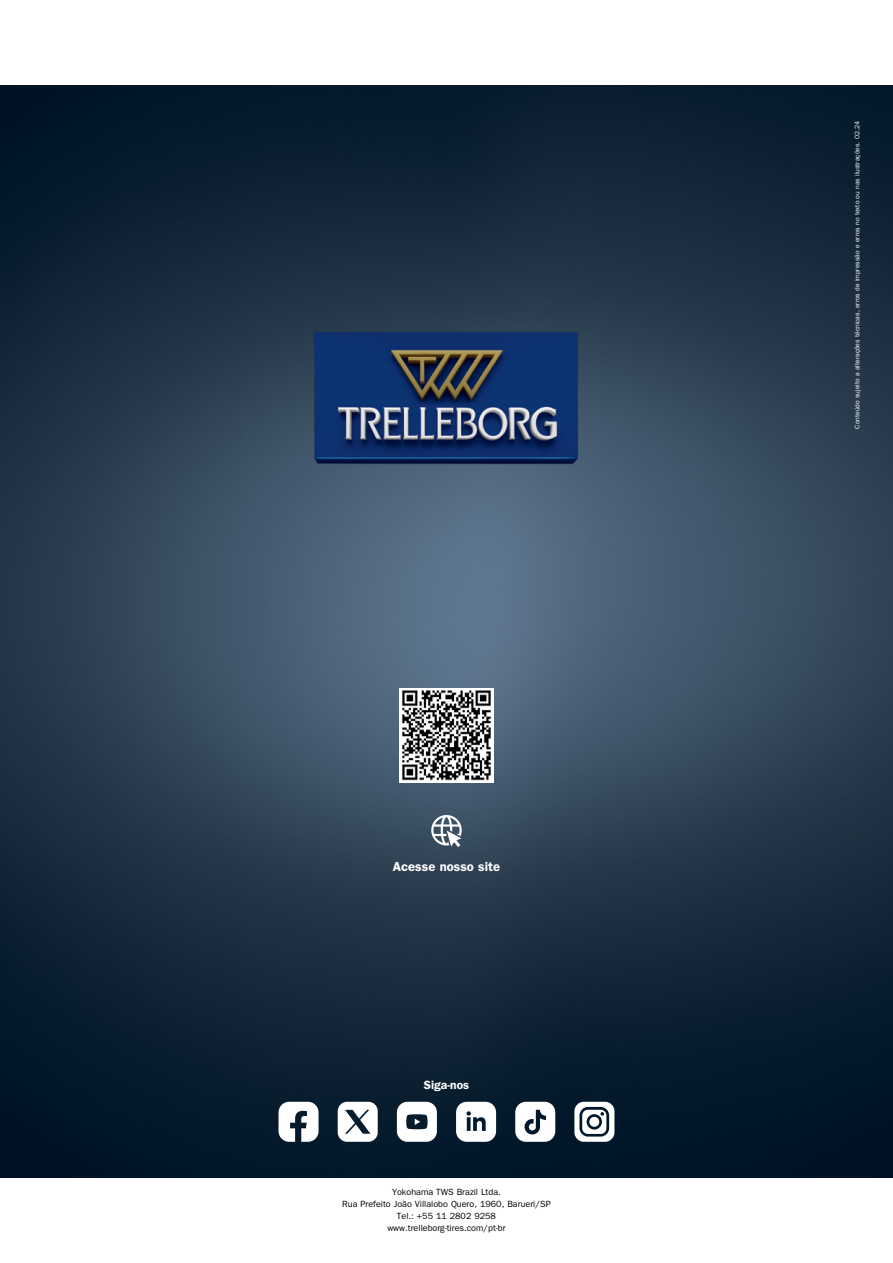
<style>
.page{position:relative;width:893px;height:1263px;background:#fff}
.page>*{position:absolute;margin:0;border:0;box-sizing:border-box;transform-origin:0 0}
.t1{font:600 13.05px "ITC Franklin Gothic Std";color:#fff}
.t2{font:600 12px "ITC Franklin Gothic Std";color:#fff}
.t3{font:9px/12px "ITC Franklin Gothic Std";color:#000;text-align:center}
.t4{font:6.75px "ITC Franklin Gothic Std";color:#fff}
</style>
<div class="page">
<img style="left:0;top:85px;width:893px;height:1093px">
<img style="left:307px;top:325px;width:279px;height:146px">
<img style="left:400px;top:688px;width:93px;height:94px">
<svg style="left:431px;top:815px;width:31px;height:32px"></svg>
<svg style="left:515px;top:1102px;width:40px;height:40px"></svg>
<svg style="left:456px;top:1102px;width:40px;height:40px"></svg>
<svg style="left:397px;top:1102px;width:40px;height:40px"></svg>
<svg style="left:279px;top:1102px;width:40px;height:40px"></svg>
<svg style="left:338px;top:1102px;width:40px;height:40px"></svg>
<svg style="left:574px;top:1102px;width:40px;height:40px"></svg>
<h1 class="t1" style="left:393px;top:859px;width:109px">Acesse nosso site</h1>
<h2 class="t2" style="left:424px;top:1077px;width:47px">Siga-nos</h2>
<p class="t3" style="left:342px;top:1186px;width:210px">Yokohama TWS Brazil Ltda.<br>Rua Prefeito João Villalobo Quero, 1960, Barueri/SP Tel.: +55 11 2802 9258 www.trelleborg-tires.com/pt-br</p>
<p class="t4" style="left:853px;top:429px;width:309px;rotate:-90deg">Conteúdo sujeito a alterações técnicas, erros de impressão e erros no texto ou nas ilustrações. 02.24</p>
</div>
